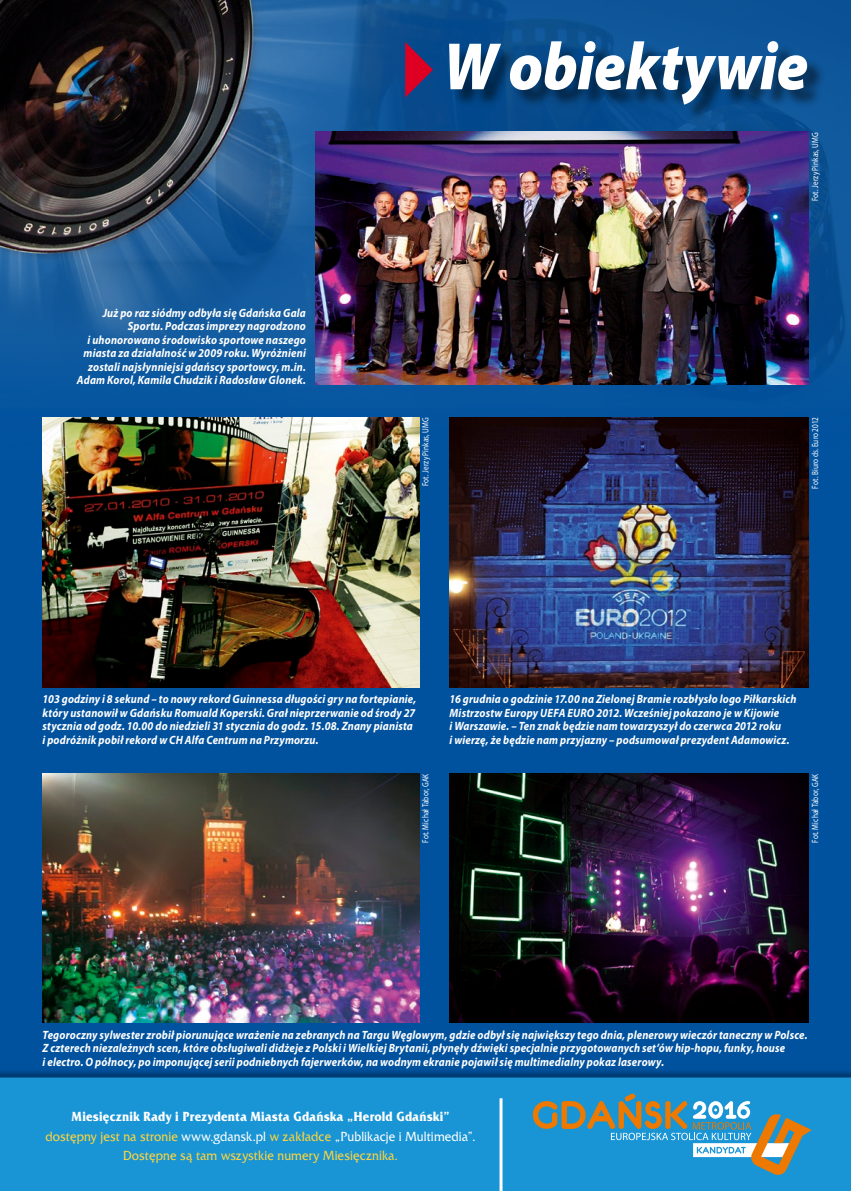
<style>
.page{position:relative;width:851px;height:1191px;background:#fff}
.page>*{position:absolute;margin:0;border:0;box-sizing:border-box;transform-origin:0 0}
.t1{font:italic 900 67.5px "Myriad Pro";letter-spacing:-.005em;color:#fff;scale:.9 1}
.t2{font:13.5px/19.5px "Friz Quadrata PL";letter-spacing:.005em;color:#fed53e;text-align:center;scale:.9 1}
.t3{font:italic 700 12px/13.5px "Myriad Pro";letter-spacing:.015em;color:#fff;scale:.9 1}
.t4{font:9px "Myriad Pro";letter-spacing:.02em;color:#fff;scale:.8 1}
.s1{font-weight:700;color:#fff}
.s2{color:#fff}
</style>
<div class="page">
<div style="left:0;top:0;width:850px;height:1191px;background:#00529f"></div>
<img style="left:0;top:0;width:850px;height:635px">
<div style="left:0;top:1067px;width:850px;height:124px;background:#000;opacity:.3"></div>
<div style="left:0;top:1077px;width:850px;height:114px;background:#1994d4"></div>
<hr style="left:499px;top:1098px;width:3px;height:93px;background:#fff">
<svg style="left:532px;top:1093px;width:279px;height:83px;background:#4d98b5"></svg>
<div style="left:450px;top:42px;width:377px;height:82px;background:#000;opacity:.5"></div>
<svg style="left:405px;top:42px;width:28px;height:56px;background:#702557"></svg>
<img style="left:450px;top:773px;width:358px;height:249px">
<img style="left:43px;top:773px;width:376px;height:249px">
<img style="left:450px;top:417px;width:358px;height:271px">
<img style="left:315px;top:131px;width:493px;height:253px">
<img style="left:43px;top:417px;width:376px;height:271px">
<h1 class="t1" style="left:443px;top:22px;width:407px">W obiektywie</h1>
<p class="t3" style="left:77px;top:306px;width:256px;text-align:right">Już po raz siódmy odbyła się Gdańska Gala Sportu. Podczas imprezy nagrodzono<br>i uhonorowano środowisko sportowe naszego miasta za działalność w 2009 roku. Wyróżnieni zostali najsłynniejsi gdańscy sportowcy, m.in.<br>Adam Korol, Kamila Chudzik i Radosław Glonek.</p>
<p class="t4" style="left:420px;top:486px;width:88px;rotate:-90deg">Fot. Jerzy Pinkas, UMG</p>
<p class="t4" style="left:809px;top:201px;width:88px;rotate:-90deg">Fot. Jerzy Pinkas, UMG</p>
<p class="t4" style="left:809px;top:488px;width:90px;rotate:-90deg">Fot. Biuro ds. Euro 2012</p>
<p class="t3" style="left:43px;top:692px;width:417px">103 godziny i 8 sekund – to nowy rekord Guinnessa długości gry na fortepianie, który ustanowił w Gdańsku Romuald Koperski. Grał nieprzerwanie od środy 27 stycznia od godz. 10.00 do niedzieli 31 stycznia do godz. 15.08. Znany pianista i podróżnik pobił rekord w CH Alfa Centrum na Przymorzu.</p>
<p class="t3" style="left:449px;top:692px;width:387px">16 grudnia o godzinie 17.00 na Zielonej Bramie rozbłysło logo Piłkarskich Mistrzostw Europy UEFA EURO 2012. Wcześniej pokazano je w Kijowie<br>i Warszawie. – Ten znak będzie nam towarzyszył do czerwca 2012 roku<br>i wierzę, że będzie nam przyjazny – podsumował prezydent Adamowicz.</p>
<p class="t4" style="left:420px;top:843px;width:88px;rotate:-90deg">Fot. Michał Tabor, GAK</p>
<p class="t4" style="left:809px;top:843px;width:88px;rotate:-90deg">Fot. Michał Tabor, GAK</p>
<p class="t3" style="left:43px;top:1027px;width:851px">Tegoroczny sylwester zrobił piorunujące wrażenie na zebranych na Targu Węglowym, gdzie odbył się największy tego dnia, plenerowy wieczór taneczny w Polsce.<br>Z czterech niezależnych scen, które obsługiwali didżeje z Polski i Wielkiej Brytanii, płynęły dźwięki specjalnie przygotowanych set’ów hip-hopu, funky, house<br>i electro. O północy, po imponującej serii podniebnych fajerwerków, na wodnym ekranie pojawił się multimedialny pokaz laserowy.</p>
<p class="t2" style="left:46px;top:1106px;width:479px"><span class="s1">Miesięcznik Rady i Prezydenta Miasta Gdańska „Herold Gdański” </span>dostępny jest na stronie <span class="s2">www.gdansk.pl</span> w zakładce <span class="s2">„Publikacje i Multimedia”.<br></span>Dostępne są tam wszystkie numery Miesięcznika.</p>
</div>
